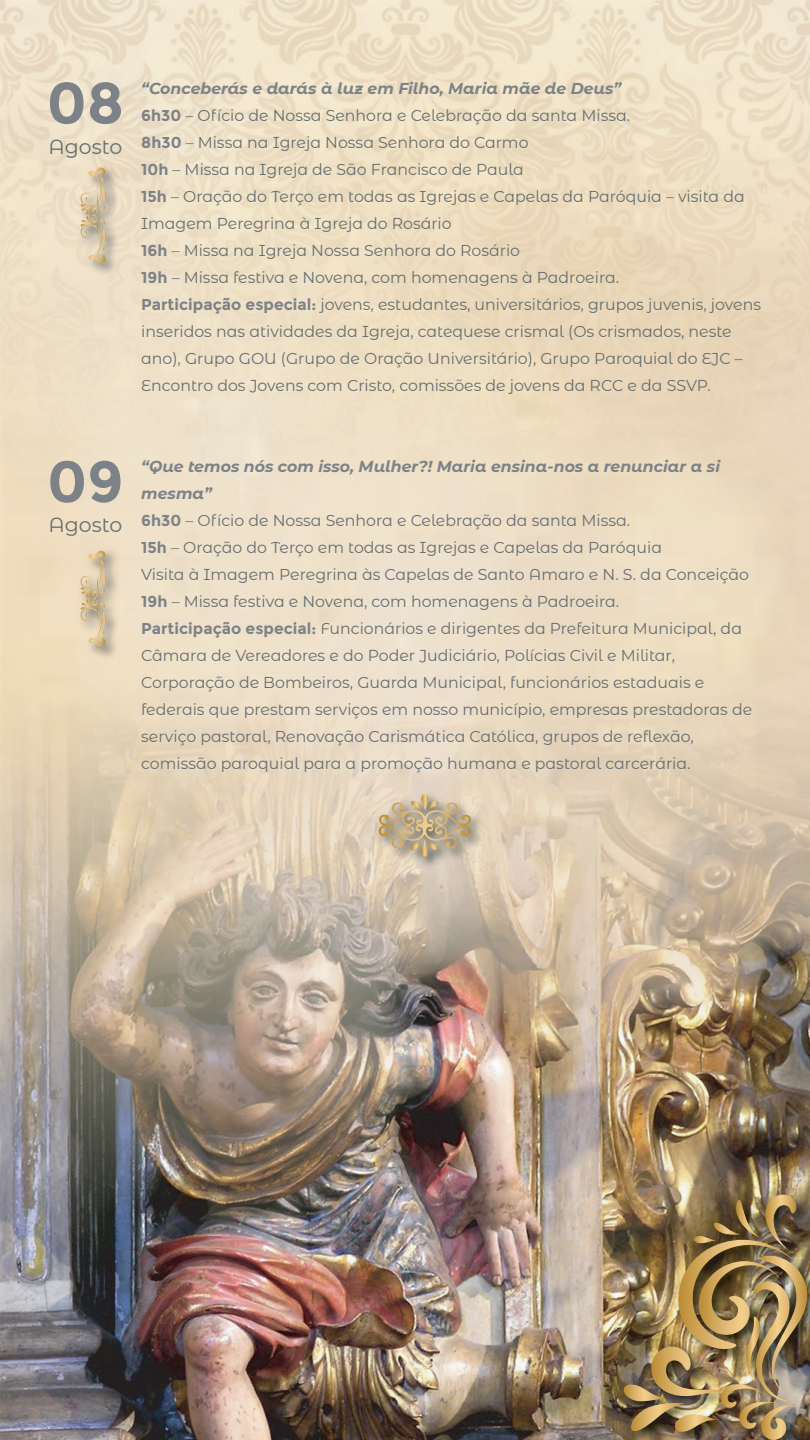
<style>
.page{position:relative;width:810px;height:1440px;background:#fff}
.page>*{position:absolute;margin:0;border:0;box-sizing:border-box;transform-origin:0 0}
.t1{font:700 58.12px "Montserrat";color:#7c8287}
.t2{font:20.55px "Montserrat";color:#666e70}
.t3{font:15.75px/27px "Montserrat";color:#666e70}
.s1{font-weight:700;font-style:italic;color:#7c8287}
.s2{font-weight:700;color:#7c8287}
</style>
<div class="page">
<img style="left:0;top:0;width:810px;height:1440px">
<img style="left:373px;top:788px;width:114px;height:85px">
<svg style="left:378px;top:794px;width:94px;height:63px;background:#c6b496"></svg>
<img style="left:75px;top:161px;width:47px;height:119px">
<svg style="left:81px;top:167px;width:25px;height:96px;background:#d6c4a5"></svg>
<img style="left:75px;top:544px;width:47px;height:119px">
<svg style="left:81px;top:551px;width:25px;height:95px;background:#d6c3a1"></svg>
<img style="left:618px;top:1189px;width:192px;height:251px">
<img style="left:623px;top:1195px;width:185px;height:245px">
<h1 class="t1" style="left:47px;top:69px;width:79px">08</h1>
<h2 class="t2" style="left:48px;top:132px;width:75px">Agosto</h2>
<p class="t3" style="left:141px;top:74px;width:621px"><span class="s1">“Conceberás e darás à luz em Filho, Maria mãe de Deus”<br></span><span class="s2">6h30</span> – Ofício de Nossa Senhora e Celebração da santa Missa.<br><span class="s2">8h30</span> – Missa na Igreja Nossa Senhora do Carmo<br><span class="s2">10h</span> – Missa na Igreja de São Francisco de Paula<br><span class="s2">15h</span> – Oração do Terço em todas as Igrejas e Capelas da Paróquia – visita da Imagem Peregrina à Igreja do Rosário<br><span class="s2">16h</span> – Missa na Igreja Nossa Senhora do Rosário<br><span class="s2">19h</span> – Missa festiva e Novena, com homenagens à Padroeira.<br><span class="s2">Participação especial:</span> jovens, estudantes, universitários, grupos juvenis, jovens inseridos nas atividades da Igreja, catequese crismal (Os crismados, neste ano), Grupo GOU (Grupo de Oração Universitário), Grupo Paroquial do EJC – Encontro dos Jovens com Cristo, comissões de jovens da RCC e da SSVP.</p>
<h1 class="t1" style="left:47px;top:447px;width:78px">09</h1>
<h2 class="t2" style="left:48px;top:511px;width:75px">Agosto</h2>
<p class="t3" style="left:141px;top:453px;width:613px"><span class="s1">“Que temos nós com isso, Mulher?! Maria ensina-nos a renunciar a si mesma”<br></span><span class="s2">6h30</span> – Ofício de Nossa Senhora e Celebração da santa Missa.<br><span class="s2">15h</span> – Oração do Terço em todas as Igrejas e Capelas da Paróquia<br>Visita à Imagem Peregrina às Capelas de Santo Amaro e N. S. da Conceição <span class="s2">19h</span> – Missa festiva e Novena, com homenagens à Padroeira.<br><span class="s2">Participação especial:</span> Funcionários e dirigentes da Prefeitura Municipal, da Câmara de Vereadores e do Poder Judiciário, Polícias Civil e Militar, Corporação de Bombeiros, Guarda Municipal, funcionários estaduais e federais que prestam serviços em nosso município, empresas prestadoras de serviço pastoral, Renovação Carismática Católica, grupos de reflexão, comissão paroquial para a promoção humana e pastoral carcerária.</p>
</div>
